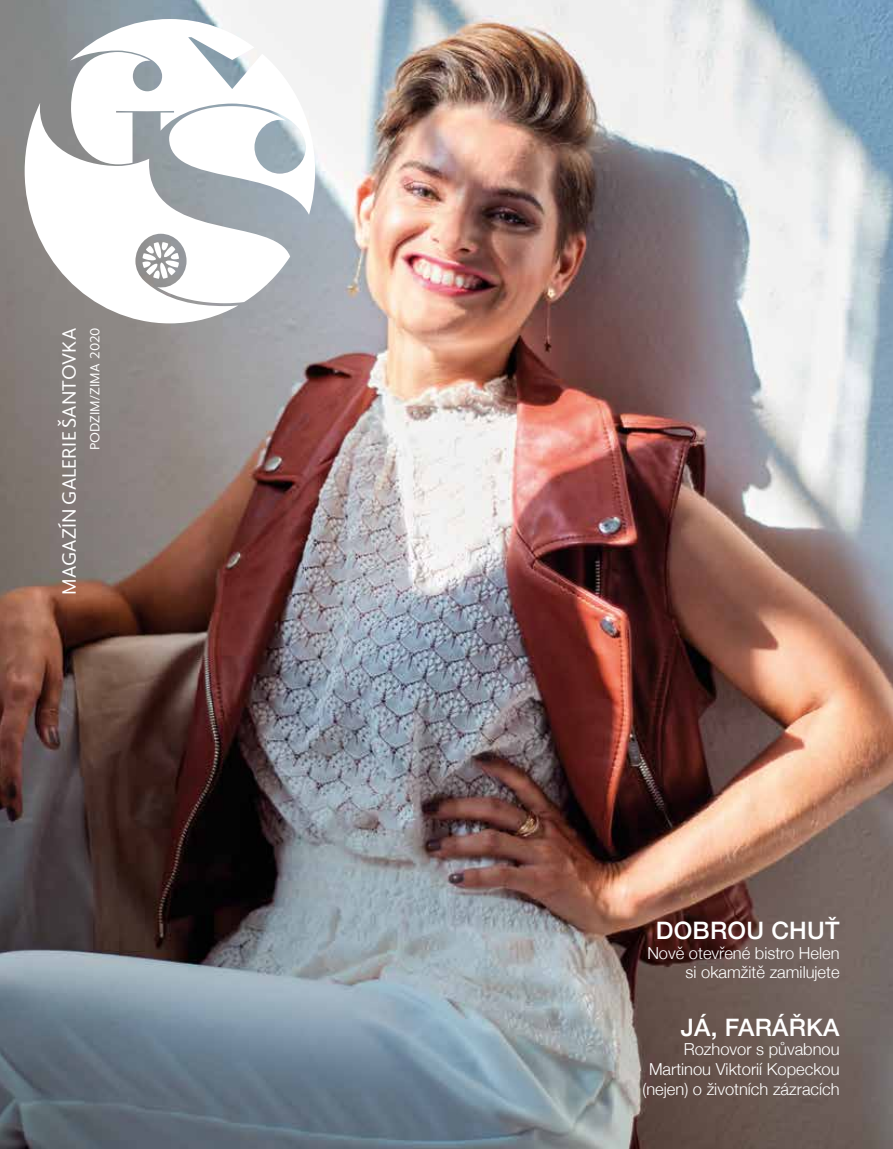
<style>
.page{position:relative;width:893px;height:1149px;background:#fff}
.page>*{position:absolute;margin:0;border:0;box-sizing:border-box;transform-origin:0 0}
.t1{font:500 24px "Helvetica Neue";letter-spacing:.01em;color:#fff}
.t2{font:19.5px "Elido";letter-spacing:.005em;color:#fff}
.t3{font:300 16.5px/19.8px "Helvetica Neue";color:#fff;text-align:right}
.t4{font:13.5px "Elido";letter-spacing:.005em;color:#fff}
</style>
<div class="page">
<img style="left:0;top:0;width:893px;height:1148px">
<svg style="left:25px;top:19px;width:290px;height:304px"></svg>
<svg style="left:142px;top:242px;width:37px;height:37px"></svg>
<p class="t2" style="left:56px;top:594px;width:268px;rotate:-90deg">MAGAZÍN GALERIE ŠANTOVKA</p>
<p class="t4" style="left:86px;top:450px;width:124px;rotate:-90deg">PODZIM/ZIMA 2020</p>
<h1 class="t1" style="left:656px;top:910px;width:185px">DOBROU CHUŤ</h1>
<p class="t3" style="left:647px;top:941px;width:194px">Nově otevřené bistro Helen si okamžitě zamilujete</p>
<h1 class="t1" style="left:681px;top:1007px;width:160px">JÁ, FARÁŘKA</h1>
<p class="t3" style="left:642px;top:1037px;width:199px">Rozhovor s půvabnou<br>Martinou Viktorií Kopeckou (nejen) o životních zázracích</p>
</div>
